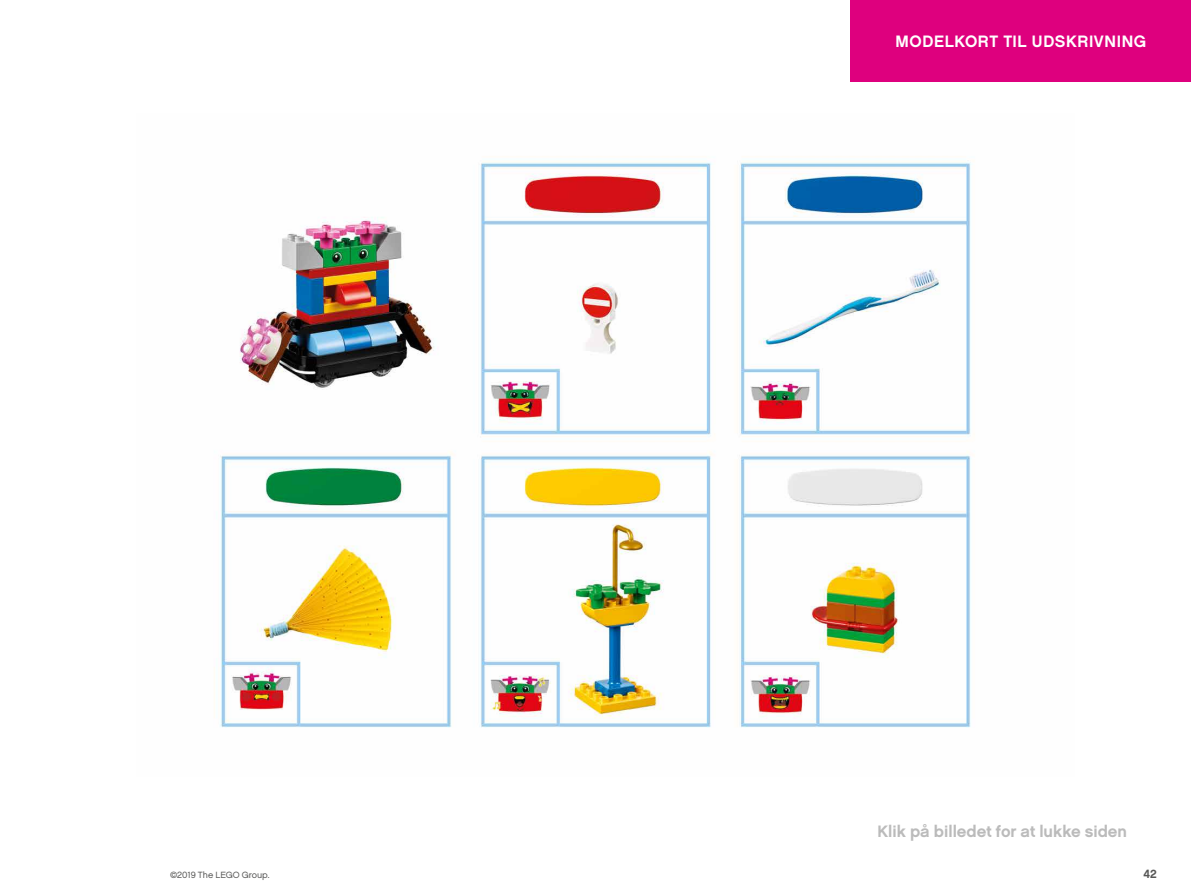
<style>
.page{position:relative;width:1191px;height:893px;background:#fff}
.page>*{position:absolute;margin:0;border:0;box-sizing:border-box;transform-origin:0 0}
.t1{font:700 16.5px "LEGO Chalet 60";color:#bbb}
.t2{font:700 16.5px "LEGO Chalet 60";letter-spacing:.035em;color:#fff}
.t3{font:700 12px "LEGO Chalet 60";color:#575756}
.t4{font:9px "LEGO Chalet 60";color:#575756}
</style>
<div class="page">
<div style="left:850px;top:0;width:341px;height:82px;background:#de007e"></div>
<img style="left:220px;top:162px;width:752px;height:566px">
<p class="t2" style="left:895px;top:30px;width:252px">MODELKORT TIL UDSKRIVNING</p>
<p class="t1" style="left:877px;top:821px;width:251px">Klik på billedet for at lukke siden</p>
<p class="t4" style="left:170px;top:869px;width:101px">©2019 The LEGO Group.</p>
<p class="t3" style="left:1143px;top:866px;width:15px">42</p>
</div>
